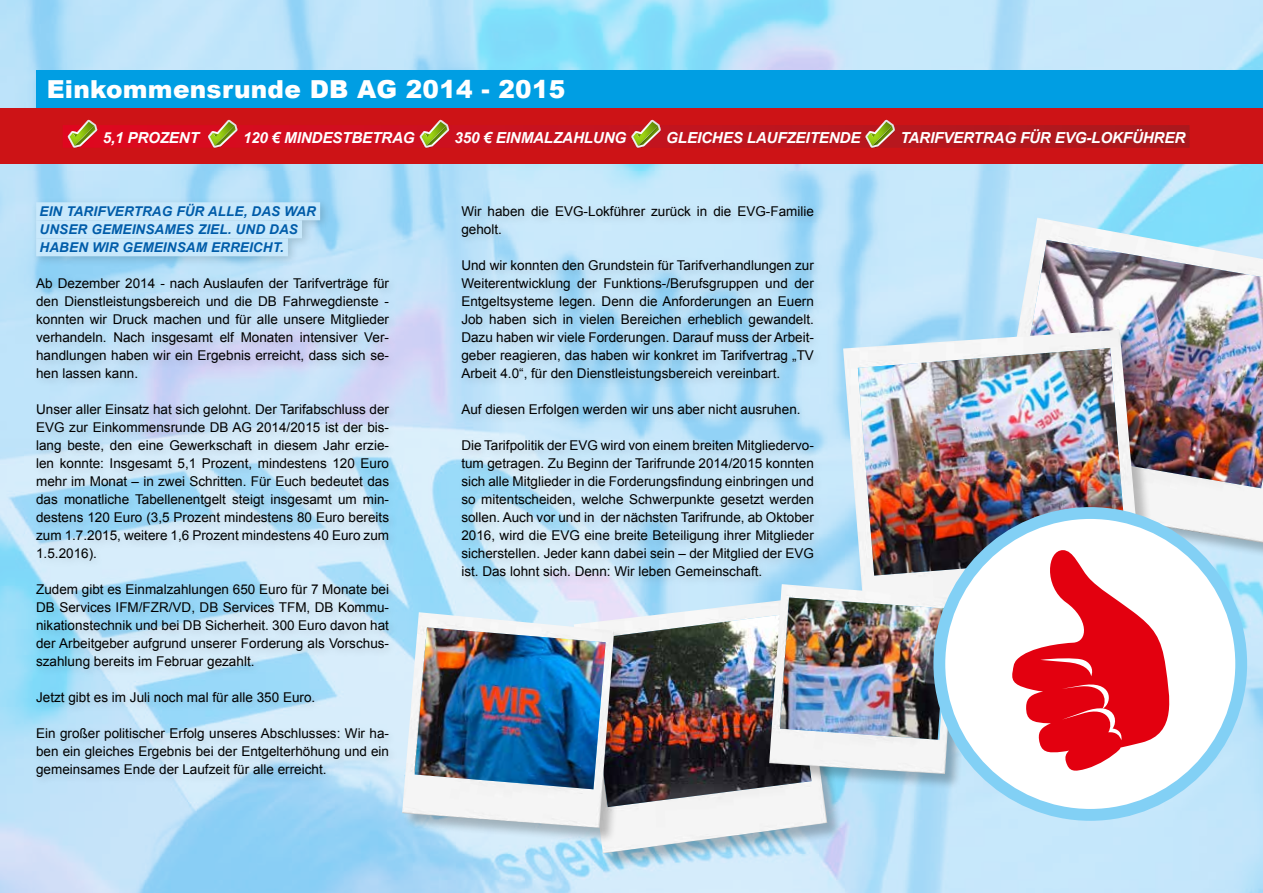
<style>
.page{position:relative;width:1263px;height:893px;background:#fff}
.page>*{position:absolute;margin:0;border:0;box-sizing:border-box;transform-origin:0 0}
.t1{font:900 24.75px "Arial";letter-spacing:.01em;color:#fff}
.t2{font:italic 700 15.15px "Arial";letter-spacing:-.01em;color:#fff}
.t3{font:13.5px/18px "Arial";color:#000;text-align:justify}
.t4{font:italic 700 13.5px/18px "Arial";letter-spacing:.01em;color:#005ca9}
</style>
<div class="page">
<img style="left:0;top:0;width:1263px;height:893px">
<img style="left:989px;top:218px;width:274px;height:325px">
<img style="left:1011px;top:240px;width:252px;height:248px">
<div style="left:31px;top:197px;width:368px;height:590px;background:#000;opacity:.15"></div>
<div style="left:36px;top:202px;width:284px;height:18px;background:#c8e8fb"></div>
<div style="left:36px;top:220px;width:266px;height:18px;background:#c8e8fb"></div>
<div style="left:36px;top:238px;width:252px;height:18px;background:#c8e8fb"></div>
<div style="left:457px;top:201px;width:367px;height:386px;background:#000;opacity:.15"></div>
<div style="left:36px;top:70px;width:1227px;height:67px;background:#009ee3"></div>
<div style="left:0;top:108px;width:1263px;height:56px;background:#cd1316"></div>
<svg style="left:63px;top:125px;width:1126px;height:23px"></svg>
<svg style="left:68px;top:120px;width:29px;height:28px"></svg>
<svg style="left:208px;top:120px;width:30px;height:28px"></svg>
<svg style="left:420px;top:120px;width:29px;height:28px"></svg>
<svg style="left:631px;top:120px;width:30px;height:28px"></svg>
<svg style="left:865px;top:120px;width:30px;height:28px"></svg>
<div style="left:843px;top:330px;width:317px;height:318px;background:#000;opacity:.25"></div>
<img style="left:843px;top:330px;width:300px;height:255px">
<img style="left:858px;top:348px;width:269px;height:228px">
<div style="left:574px;top:599px;width:269px;height:271px;background:#000;opacity:.25"></div>
<img style="left:574px;top:807px;width:253px;height:46px">
<div style="left:770px;top:585px;width:202px;height:205px;background:#000;opacity:.25"></div>
<img style="left:769px;top:584px;width:187px;height:190px">
<div style="left:939px;top:513px;width:302px;height:302px;background:#fff;border-radius:50%"></div>
<div style="left:933px;top:507px;width:314px;height:314px;border:12px solid #82d0f5;border-radius:50%"></div>
<svg style="left:1012px;top:550px;width:158px;height:221px"></svg>
<div style="left:403px;top:613px;width:228px;height:231px;background:#000;opacity:.25"></div>
<img style="left:402px;top:612px;width:212px;height:216px">
<img style="left:415px;top:597px;width:533px;height:210px">
<img style="left:415px;top:627px;width:191px;height:162px">
<h1 class="t1" style="left:47px;top:71px;width:520px">Einkommensrunde DB AG 2014 - 2015</h1>
<p class="t2" style="left:103px;top:128px;width:98px">5,1 PROZENT</p>
<p class="t2" style="left:243px;top:128px;width:173px">120 € MINDESTBETRAG</p>
<p class="t2" style="left:455px;top:128px;width:173px">350 € EINMALZAHLUNG</p>
<p class="t2" style="left:666px;top:128px;width:196px">GLEICHES LAUFZEITENDE</p>
<p class="t2" style="left:900px;top:128px;width:166px">TARIFVERTRAG FÜR EVG</p>
<p class="t2" style="left:1086px;top:128px;width:100px">-LOKFÜHRER</p>
<p class="t4" style="left:40px;top:203px;width:278px">EIN TARIFVERTRAG FÜR ALLE, DAS WAR<br>UNSER GEMEINSAMES ZIEL. UND DAS<br>HABEN WIR GEMEINSAM ERREICHT.</p>
<p class="t3" style="left:36px;top:274px;width:354px">Ab Dezember 2014 - nach Auslaufen der Tarifverträge für den Dienstleistungsbereich und die DB Fahrwegdienste - konnten wir Druck machen und für alle unsere Mitglieder verhandeln. Nach insgesamt elf Monaten intensiver Ver&shy;handlungen haben wir ein Ergebnis erreicht, dass sich se&shy;hen lassen kann.</p>
<p class="t3" style="left:36px;top:400px;width:354px">Unser aller Einsatz hat sich gelohnt. Der Tarifabschluss der EVG zur Einkommensrunde DB AG 2014/2015 ist der bis&shy;lang beste, den eine Gewerkschaft in diesem Jahr erzie&shy;len konnte: Insgesamt 5,1 Prozent, mindestens 120 Euro mehr im Monat – in zwei Schritten. Für Euch bedeutet das das monatliche Tabellenentgelt steigt insgesamt um min&shy;destens 120 Euro (3,5 Prozent mindestens 80 Euro bereits zum 1.7.2015, weitere 1,6 Prozent mindestens 40 Euro zum 1.5.2016).</p>
<p class="t3" style="left:36px;top:580px;width:354px">Zudem gibt es Einmalzahlungen 650 Euro für 7 Monate bei DB Services IFM/FZR/VD, DB Services TFM, DB Kommu&shy;nikationstechnik und bei DB Sicherheit. 300 Euro davon hat der Arbeitgeber aufgrund unserer Forderung als Vorschus&shy;szahlung bereits im Februar gezahlt.</p>
<p class="t3" style="left:36px;top:688px;width:281px">Jetzt gibt es im Juli noch mal für alle 350 Euro.</p>
<p class="t3" style="left:36px;top:724px;width:354px">Ein großer politischer Erfolg unseres Abschlusses: Wir ha&shy;ben ein gleiches Ergebnis bei der Entgelterhöhung und ein gemeinsames Ende der Laufzeit für alle erreicht.</p>
<p class="t3" style="left:461px;top:202px;width:354px">Wir haben die EVG-Lokführer zurück in die EVG-Familie geholt.</p>
<p class="t3" style="left:461px;top:256px;width:354px">Und wir konnten den Grundstein für Tarifverhandlungen zur Weiterentwicklung der Funktions-/Berufsgruppen und der Entgeltsysteme legen. Denn die Anforderungen an Euern Job haben sich in vielen Bereichen erheblich gewandelt.<br>Dazu haben wir viele Forderungen. Darauf muss der Arbeit&shy;geber reagieren, das haben wir konkret im Tarifvertrag „TV Arbeit 4.0“, für den Dienstleistungsbereich vereinbart.</p>
<p class="t3" style="left:461px;top:400px;width:341px">Auf diesen Erfolgen werden wir uns aber nicht ausruhen.</p>
<p class="t3" style="left:461px;top:436px;width:354px">Die Tarifpolitik der EVG wird von einem breiten Mitgliedervo&shy;tum getragen. Zu Beginn der Tarifrunde 2014/2015 konnten sich alle Mitglieder in die Forderungsfindung einbringen und so mitentscheiden, welche Schwerpunkte gesetzt werden sollen. Auch vor und in der nächsten Tarifrunde, ab Oktober 2016, wird die EVG eine breite Beteiligung ihrer Mitglieder sicherstellen. Jeder kann dabei sein – der Mitglied der EVG ist. Das lohnt sich. Denn: Wir leben Gemeinschaft.</p>
</div>
